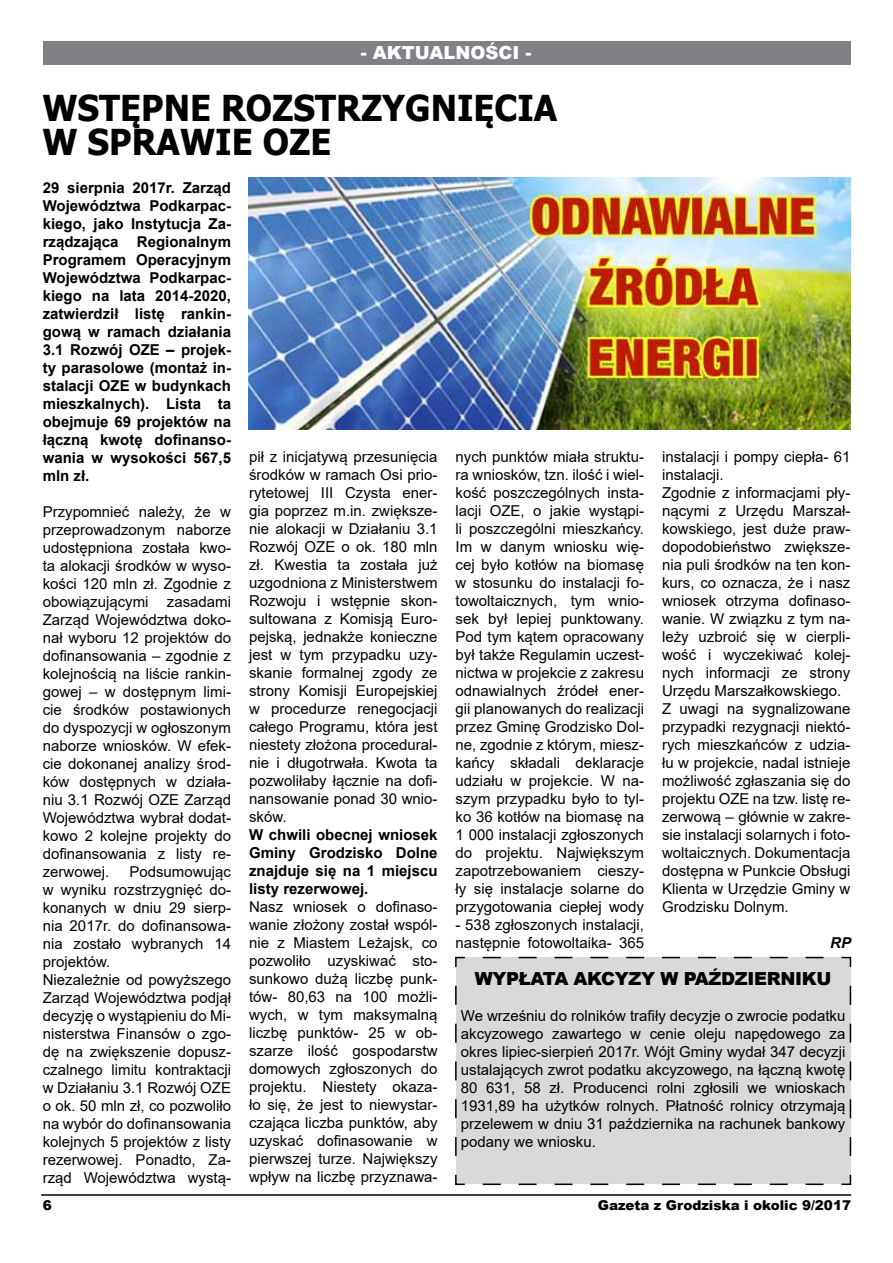
<style>
.page{position:relative;width:893px;height:1263px;background:#fff}
.page>*{position:absolute;margin:0;border:0;box-sizing:border-box;transform-origin:0 0}
.t1{font:700 35.7px/34.2px "Tahoma";color:#000;scale:.96 1}
.t2{font:900 18px "Arial";letter-spacing:-.02em;color:#000}
.t3{font:900 18px "Arial";color:#fff}
.t4{font:15px/18px "Arial";color:#000;text-align:justify}
.t5{font:700 15px/18px "Arial";color:#000;text-align:justify}
.t6{font:italic 700 15px "Arial";color:#000}
.t7{font:900 13.5px "Arial";color:#000}
</style>
<div class="page">
<div style="left:43px;top:42px;width:807px;height:23px;background:#818084"></div>
<hr style="left:41px;top:1194px;width:810px;height:2px;background:#000">
<img style="left:249px;top:177px;width:601px;height:252px">
<div style="left:455px;top:956px;width:397px;height:230px;background:#d9d9d9"></div>
<p class="t3" style="left:361px;top:39px;width:172px">- AKTUALNOŚCI -</p>
<h1 class="t1" style="left:42px;top:92px;width:538px">WSTĘPNE ROZSTRZYGNIĘCIA<br>W SP RAWIE OZE</h1>
<p class="t5" style="left:43px;top:179px;width:190px">29 sierpnia 2017r. Zarząd Województwa Podkarpac&shy;kiego, jako Instytucja Za&shy;rządzająca Regionalnym Programem Operacyjnym Województwa Podkarpac&shy;kiego na lata 2014-2020, zatwierdził listę rankin&shy;gową w ramach działania 3.1 Rozwój OZE – projek&shy;ty parasolowe (montaż in&shy;stalacji OZE w budynkach mieszkalnych). Lista ta obejmuje 69 projektów na łączną kwotę dofinanso&shy;wania w wysokości 567,5 mln zł.</p>
<p class="t4" style="left:43px;top:503px;width:190px">Przypomnieć należy, że w przeprowadzonym naborze udostępniona została kwo&shy;ta alokacji środków w wyso&shy;kości 120 mln zł. Zgodnie z obowiązującymi zasadami Zarząd Województwa doko&shy;nał wyboru 12 projektów do dofinansowania – zgodnie z kolejnością na liście rankin&shy;gowej – w dostępnym limi&shy;cie środków postawionych do dyspozycji w ogłoszonym naborze wniosków. W efek&shy;cie dokonanej analizy środ&shy;ków dostępnych w działa&shy;niu 3.1 Rozwój OZE Zarząd Województwa wybrał dodat&shy;kowo 2 kolejne projekty do dofinansowania z listy re&shy;zerwowej.</p>
<p class="t4" style="left:43px;top:863px;width:190px;text-align:left;text-indent:87px">Podsumowując w wyniku rozstrzygnięć do&shy;konanych w dniu 29 sierp&shy;nia 2017r. do dofinansowa&shy;nia zostało wybranych 14 projektów.<br>Niezależnie od powyższego<br>Zarząd Województwa podjął decyzję o wystąpieniu do Mi&shy;nisterstwa Finansów o zgo&shy;dę na zwiększenie dopusz&shy;czalnego limitu kontraktacji w Działaniu 3.1 Rozwój OZE o ok. 50 mln zł, co pozwoliło na wybór do dofinansowania kolejnych 5 projektów z listy rezerwowej. Ponadto, Za&shy;rząd Województwa wystą-</p>
<p class="t4" style="left:249px;top:447px;width:190px">pił z inicjatywą przesunięcia środków w ramach Osi prio&shy;rytetowej III Czysta ener&shy;gia poprzez m.in. zwiększe&shy;nie alokacji w Działaniu 3.1<br>Rozwój OZE o ok. 180 mln zł. Kwestia ta została już uzgodniona z Ministerstwem Rozwoju i wstępnie skon&shy;sultowana z Komisją Euro&shy;pejską, jednakże konieczne jest w tym przypadku uzy&shy;skanie formalnej zgody ze strony Komisji Europejskiej w procedurze renegocjacji całego Programu, która jest niestety złożona procedural&shy;nie i długotrwała. Kwota ta pozwoliłaby łącznie na dofi&shy;nansowanie ponad 30 wnio&shy;sków.</p>
<p class="t5" style="left:249px;top:825px;width:190px">W chwili obecnej wniosek Gminy Grodzisko Dolne znajduje się na 1 miejscu listy rezerwowej.</p>
<p class="t4" style="left:249px;top:897px;width:190px">Nasz wniosek o dofinaso&shy;wanie złożony został wspól&shy;nie z Miastem Leżajsk, co pozwoliło uzyskiwać sto&shy;sunkowo dużą liczbę punk&shy;tów- 80,63 na 100 możli&shy;wych, w tym maksymalną liczbę punktów- 25 w ob&shy;szarze ilość gospodarstw domowych zgłoszonych do projektu. Niestety okaza&shy;ło się, że jest to niewystar&shy;czająca liczba punktów, aby uzyskać dofinasowanie w pierwszej turze. Największy wpływ na liczbę przyznawa-</p>
<p class="t4" style="left:456px;top:447px;width:190px">nych punktów miała struktu&shy;ra wniosków, tzn. ilość i wiel&shy;kość poszczególnych insta&shy;lacji OZE, o jakie wystąpi&shy;li poszczególni mieszkańcy.<br>Im w danym wniosku wię&shy;cej było kotłów na biomasę w stosunku do instalacji fo&shy;towoltaicznych, tym wnio&shy;sek był lepiej punktowany.<br>Pod tym kątem opracowany był także Regulamin uczest&shy;nictwa w projekcie z zakresu odnawialnych źródeł ener&shy;gii planowanych do realizacji przez Gminę Grodzisko Dol&shy;ne, zgodnie z którym, miesz&shy;kańcy składali deklaracje udziału w projekcie. W na&shy;szym przypadku było to tyl&shy;ko 36 kotłów na biomasę na 1 000 instalacji zgłoszonych do projektu. Największym zapotrzebowaniem cieszy&shy;ły się instalacje solarne do przygotowania ciepłej wody</p>
<p class="t4" style="left:456px;top:915px;width:190px">- 538 zgłoszonych instalacji, następnie fotowoltaika- 365</p>
<p class="t4" style="left:662px;top:447px;width:190px;text-align:left">instalacji i pompy ciepła- 61 instalacji.<br>Zgodnie z informacjami pły&shy;nącymi z Urzędu Marszał&shy;kowskiego, jest duże praw&shy;dopodobieństwo zwiększe&shy;nia puli środków na ten kon&shy;kurs, co oznacza, że i nasz wniosek otrzyma dofinaso&shy;wanie. W związku z tym na&shy;leży uzbroić się w cierpli&shy;wość i wyczekiwać kolej&shy;nych informacji ze strony<br>Urzędu Marszałkowskiego.<br>Z uwagi na sygnalizowane przypadki rezygnacji niektó&shy;rych mieszkańców z udzia&shy;łu w projekcie, nadal istnieje możliwość zgłaszania się do projektu OZE na tzw. listę re&shy;zerwową – głównie w zakre&shy;sie instalacji solarnych i foto&shy;woltaicznych. Dokumentacja dostępna w Punkcie Obsługi<br>Klienta w Urzędzie Gminy w<br>Grodzisku Dolnym.</p>
<p class="t6" style="left:830px;top:932px;width:22px">RP</p>
<p class="t2" style="left:475px;top:966px;width:358px">WYPŁATA AKCYZY W PAŹDZIERNIKU</p>
<p class="t4" style="left:461px;top:1007px;width:386px">We wrześniu do rolników trafiły decyzje o zwrocie podatku akcyzowego zawartego w cenie oleju napędowego za okres lipiec-sierpień 2017r. Wójt Gminy wydał 347 decyzji ustalających zwrot podatku akcyzowego, na łączną kwotę 80 631, 58 zł. Producenci rolni zgłosili we wnioskach 1931,89 ha użytków rolnych. Płatność rolnicy otrzymają przelewem w dniu 31 października na rachunek bankowy podany we wniosku.</p>
<p class="t7" style="left:43px;top:1195px;width:11px">6</p>
<p class="t7" style="left:598px;top:1196px;width:255px">Gazeta z Grodziska i okolic 9/2017</p>
</div>
